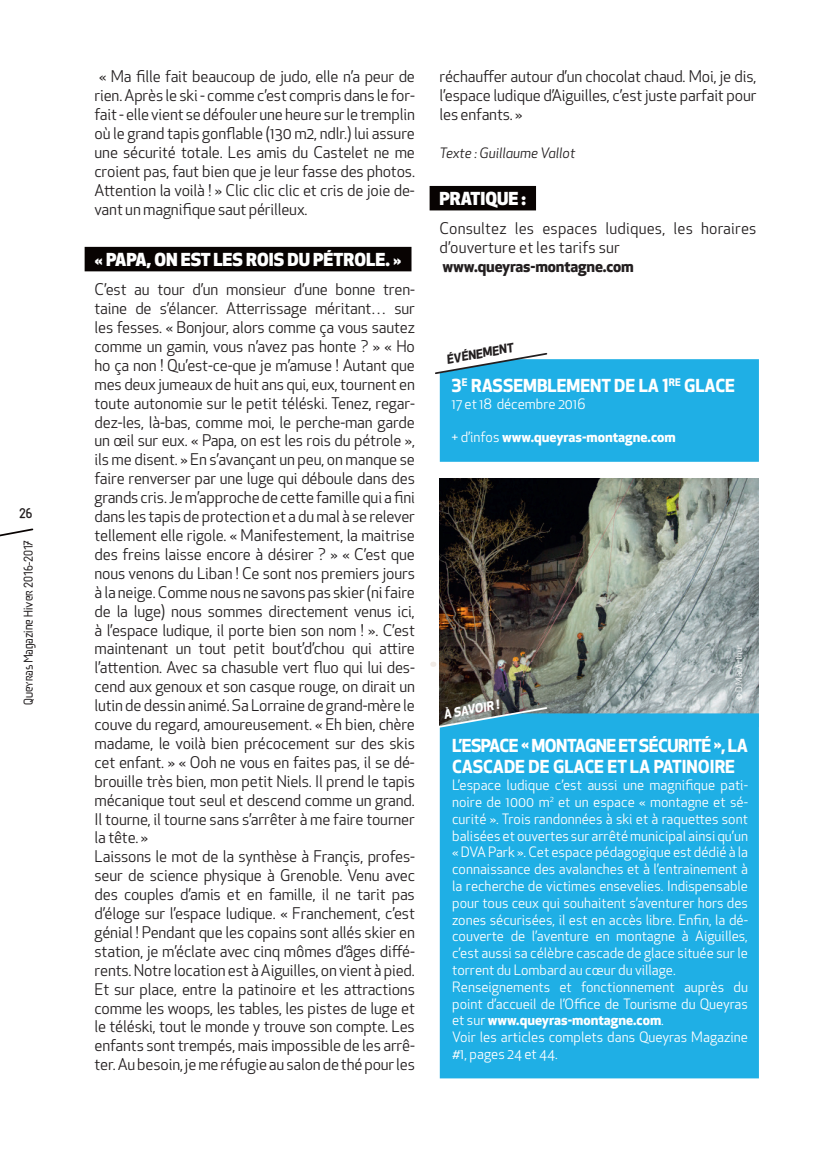
<style>
.page{position:relative;width:819px;height:1166px;background:#fff}
.page>*{position:absolute;margin:0;border:0;box-sizing:border-box;transform-origin:0 0}
.t1{font:700 17.5px/21px "Apex New";letter-spacing:-.03em;color:#fff}
.t2{font:800 17.5px "Apex New";color:#fff}
.t3{font:700 17.5px "Apex New";color:#fff}
.t4{font:15.75px/18.9px "Apex New";letter-spacing:-.01em;color:#231f20;text-align:justify}
.t5{font:15.75px/18.9px "Apex New";letter-spacing:.01em;color:#231f20}
.t6{font:700 15.75px "Apex New";letter-spacing:-.01em;color:#231f20}
.t7{font:14px/16.8px "Apex New";color:#fff}
.t8{font:700 14px "Apex New";color:#fff}
.t9{font:italic 14px "Apex New";color:#231f20}
.t10{font:italic 700 12.25px "Apex New";color:#231f20}
.t11{font:italic 700 12.25px "Apex New";color:#fff}
.t12{font:12.25px "Queyrasbold";color:#231f20}
.t13{font:11.38px "Queyras";color:#231f20}
.t14{font:8.75px "Apex New";color:#fff}
.s1{font-weight:400}
.s2{font-weight:700}
</style>
<div class="page">
<img style="left:440px;top:479px;width:318px;height:234px">
<div style="left:440px;top:713px;width:318px;height:365px;background:#1fafe5"></div>
<svg style="left:439px;top:706px;width:109px;height:23px;background:#5291a6"></svg>
<div style="left:429px;top:186px;width:107px;height:24px;background:#080302"></div>
<div style="left:85px;top:247px;width:326px;height:24px;background:#080302"></div>
<svg style="left:435px;top:353px;width:323px;height:109px;background:#31b4e6"></svg>
<svg style="left:0;top:528px;width:34px;height:9px"></svg>
<p class="t12" style="left:19px;top:505px;width:15px">26</p>
<p class="t13" style="left:21px;top:705px;width:166px;rotate:-90deg">Queyras Magazine Hiver 2016-2017</p>
<p class="t4" style="left:94px;top:67px;width:322px">« Ma fille fait beaucoup de judo, elle n’a peur de rien. Après le ski - comme c’est compris dans le for&shy;fait - elle vient se défouler une heure sur le tremplin où le grand tapis gonflable (130 m2, ndlr.) lui assure une sécurité totale. Les amis du Castelet ne me croient pas, faut bien que je leur fasse des photos.<br>Attention la voilà ! » Clic clic clic et cris de joie de&shy;vant un magnifique saut périlleux.</p>
<p class="t2" style="left:94px;top:248px;width:308px">« PAPA, ON EST LES ROIS DU PÉTROLE. »</p>
<p class="t4" style="left:94px;top:280px;width:322px;text-align:left">C’est au tour d’un monsieur d’une bonne tren&shy;taine de s’élancer. Atterrissage méritant… sur les fesses. « Bonjour, alors comme ça vous sautez comme un gamin, vous n’avez pas honte ? » « Ho ho ça non ! Qu’est-ce-que je m’amuse ! Autant que mes deux jumeaux de huit ans qui, eux, tournent en toute autonomie sur le petit téléski. Tenez, regar&shy;dez-les, là-bas, comme moi, le perche-man garde un œil sur eux. « Papa, on est les rois du pétrole », ils me disent. » En s’avançant un peu, on manque se faire renverser par une luge qui déboule dans des grands cris. Je m’approche de cette famille qui a fini dans les tapis de protection et a du mal à se relever tellement elle rigole. « Manifestement, la maitrise des freins laisse encore à désirer ? » « C’est que nous venons du Liban ! Ce sont nos premiers jours à la neige. Comme nous ne savons pas skier (ni faire de la luge) nous sommes directement venus ici, à l’espace ludique, il porte bien son nom ! ». C’est maintenant un tout petit bout’d’chou qui attire l’attention. Avec sa chasuble vert fluo qui lui des&shy;cend aux genoux et son casque rouge, on dirait un lutin de dessin animé. Sa Lorraine de grand-mère le couve du regard, amoureusement. « Eh bien, chère madame, le voilà bien précocement sur des skis cet enfant. » « Ooh ne vous en faites pas, il se dé&shy;brouille très bien, mon petit Niels. Il prend le tapis mécanique tout seul et descend comme un grand.<br>Il tourne, il tourne sans s’arrêter à me faire tourner la tête. »<br>Laissons le mot de la synthèse à Françis, profes&shy;seur de science physique à Grenoble. Venu avec des couples d’amis et en famille, il ne tarit pas d’éloge sur l’espace ludique. « Franchement, c’est génial ! Pendant que les copains sont allés skier en station, je m’éclate avec cinq mômes d’âges diffé&shy;rents. Notre location est à Aiguilles, on vient à pied.<br>Et sur place, entre la patinoire et les attractions comme les woops, les tables, les pistes de luge et le téléski, tout le monde y trouve son compte. Les enfants sont trempés, mais impossible de les arrê&shy;ter. Au besoin, je me réfugie au salon de thé pour les</p>
<p class="t4" style="left:439px;top:67px;width:318px">réchauffer autour d’un chocolat chaud. Moi, je dis, l’espace ludique d’Aiguilles, c’est juste parfait pour les enfants. »</p>
<p class="t9" style="left:439px;top:144px;width:137px">Texte : Guillaume Vallot</p>
<p class="t2" style="left:439px;top:187px;width:88px">PRATIQUE :</p>
<p class="t5" style="left:439px;top:219px;width:318px">Consultez les espaces ludiques, les horaires d’ouverture et les tarifs sur</p>
<p class="t6" style="left:442px;top:255px;width:193px">www.queyras-montagne.com</p>
<p class="t10" style="left:445px;top:350px;width:69px;rotate:-10deg">ÉVÉNEMENT</p>
<p class="t3" style="left:451px;top:373px;width:285px">3<sup>E</sup> RASSEMBLEMENT DE LA 1<sup>RE</sup> GLACE</p>
<p class="t7" style="left:451px;top:395px;width:136px">17 et 18 décembre 2016</p>
<p class="t8" style="left:451px;top:427px;width:226px"><span class="s1">+ d’infos</span> www.queyras-montagne.com</p>
<p class="t14" style="left:733px;top:700px;width:57px;rotate:-90deg">© D.MacArthur</p>
<p class="t11" style="left:442px;top:705px;width:58px;rotate:-10deg">À SAVOIR !</p>
<p class="t1" style="left:452px;top:735px;width:297px">L’ESPACE « MONTAGNE ET SÉCURITÉ », LA<br>CASCADE DE GLACE ET LA PATINOIRE</p>
<p class="t7" style="left:452px;top:777px;width:297px">L’espace ludique c’est aussi une magnifique pati&shy;noire de 1000 m<sup>2</sup> et un espace « montagne et sé&shy;curité ». Trois randonnées à ski et à raquettes sont balisées et ouvertes sur arrêté municipal ainsi qu’un « DVA Park ». Cet espace pédagogique est dédié à la connaissance des avalanches et à l’entrainement à la recherche de victimes ensevelies. Indispensable pour tous ceux qui souhaitent s’aventurer hors des zones sécurisées, il est en accès libre. Enfin, la dé&shy;couverte de l’aventure en montagne à Aiguilles, c’est aussi sa célèbre cascade de glace située sur le torrent du Lombard au cœur du village.<br>Renseignements et fonctionnement auprès du point d’accueil de l’Office de Tourisme du Queyras et sur <span class="s2">www.queyras-montagne.com</span>.<br>Voir les articles complets dans Queyras Magazine #1, pages 24 et 44.</p>
</div>
